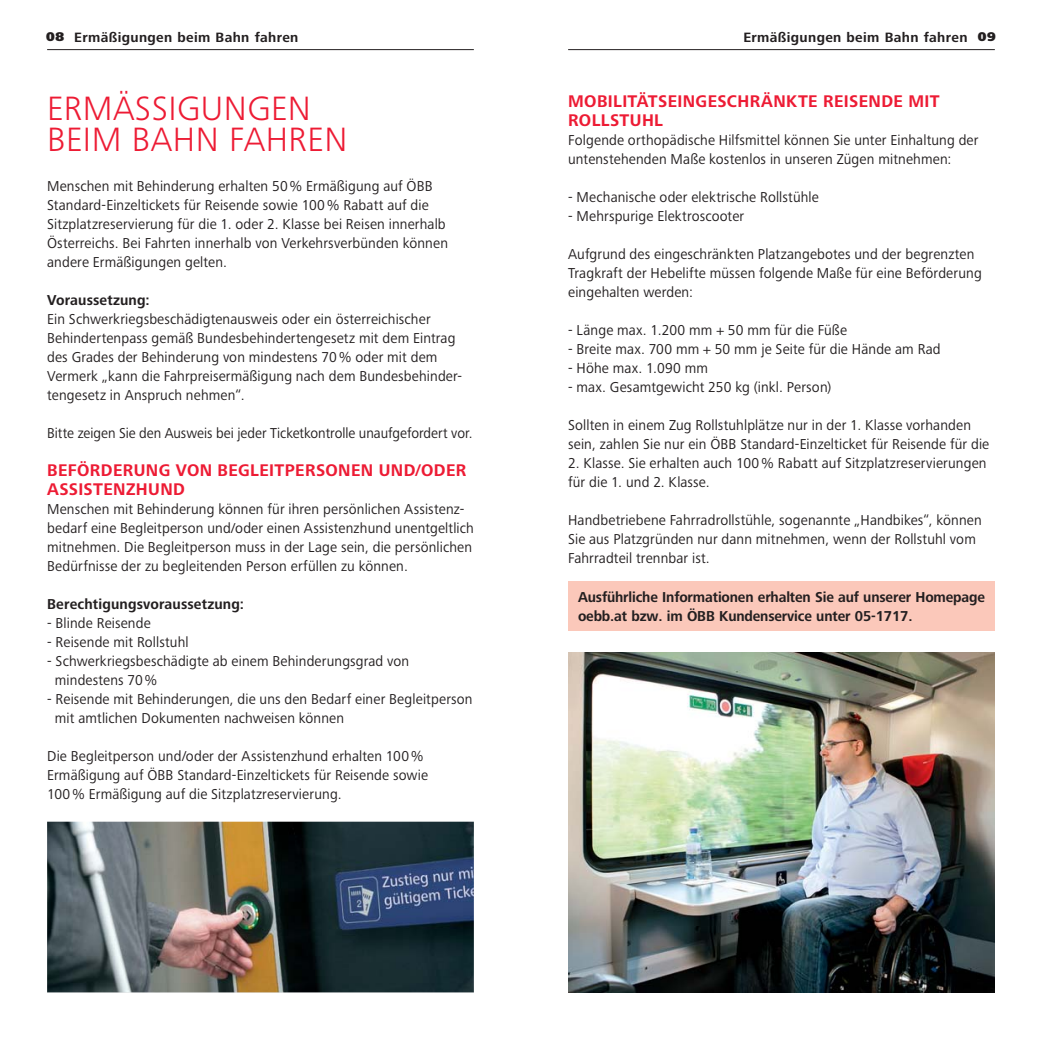
<style>
.page{position:relative;width:1042px;height:1042px;background:#fff}
.page>*{position:absolute;margin:0;border:0;box-sizing:border-box;transform-origin:0 0}
.t1{font:300 35px/31.5px "Frutiger Next Pro";letter-spacing:.015em;color:#ed1b34}
.t2{font:700 17.5px/18.9px "Frutiger Next Pro";letter-spacing:.025em;color:#ed1b34;scale:.96 1}
.t3{font:14.88px/18.9px "Frutiger Next Pro";letter-spacing:.01em;color:#231f20;scale:.96 1}
.t4{font:700 14.88px/18.9px "Frutiger Next Pro";letter-spacing:-.01em;color:#231f20;scale:.95 1}
.t5{font:14.88px "Frutiger Next Pro";letter-spacing:.01em;color:#231f20;scale:.94 1}
.t6{font:700 14.88px "Frutiger Next Pro";letter-spacing:.01em;color:#231f20;scale:.96 1}
.t7{font:700 14px "Frutiger Next Pro";letter-spacing:.025em;color:#231f20}
.s1{font-weight:900;font-size:13.12px}
</style>
<div class="page">
<div style="left:568px;top:581px;width:427px;height:50px;background:#fbc8ba"></div>
<img style="left:568px;top:652px;width:427px;height:340px">
<img style="left:47px;top:821px;width:427px;height:171px">
<hr style="left:47px;top:49px;width:427px;height:1px;background:#231f20">
<hr style="left:568px;top:49px;width:427px;height:1px;background:#231f20">
<p class="t7" style="left:46px;top:30px;width:254px"><span class="s1">08</span> Ermäßigungen beim Bahn fahren</p>
<p class="t7" style="left:743px;top:30px;width:254px">Ermäßigungen beim Bahn fahren <span class="s1">09</span></p>
<h1 class="t1" style="left:47px;top:92px;width:302px">ERMÄSSIGUNGEN<br>BEIM BAHN FAHREN</h1>
<p class="t3" style="left:47px;top:177px;width:419px">Menschen mit Behinderung erhalten 50 % Ermäßigung auf ÖBB Standard-Einzeltickets für Reisende sowie 100 % Rabatt auf die Sitzplatzreservierung für die 1. oder 2. Klasse bei Reisen innerhalb Österreichs. Bei Fahrten innerhalb von Verkehrsverbünden können andere Ermäßigungen gelten.</p>
<p class="t6" style="left:47px;top:293px;width:108px">Voraussetzung:</p>
<p class="t3" style="left:47px;top:310px;width:433px">Ein Schwerkriegsbeschädigtenausweis oder ein österreichischer Behindertenpass gemäß Bundesbehindertengesetz mit dem Eintrag des Grades der Behinderung von mindestens 70 % oder mit dem Vermerk „kann die Fahrpreisermäßigung nach dem Bundesbehinder&shy;tengesetz in Anspruch nehmen“.</p>
<p class="t5" style="left:47px;top:426px;width:454px">Bitte zeigen Sie den Ausweis bei jeder Ticketkontrolle unaufgefordert vor.</p>
<p class="t2" style="left:47px;top:461px;width:438px">BEFÖRDERUNG VON BEGLEITPERSONEN UND/ODER<br>ASSISTENZHUND</p>
<p class="t3" style="left:47px;top:500px;width:446px">Menschen mit Behinderung können für ihren persönlichen Assistenz&shy;bedarf eine Begleitperson und/oder einen Assistenzhund unentgeltlich mitnehmen. Die Begleitperson muss in der Lage sein, die persönlichen Bedürfnisse der zu begleitenden Person erfüllen zu können.</p>
<p class="t6" style="left:47px;top:597px;width:207px">Berechtigungsvoraussetzung:</p>
<p class="t3" style="left:47px;top:614px;width:109px">- Blinde Reisende</p>
<p class="t3" style="left:47px;top:633px;width:149px">- Reisende mit Rollstuhl</p>
<p class="t3" style="left:55px;top:652px;width:371px;text-indent:-8px">- Schwerkriegsbeschädigte ab einem Behinderungsgrad von mindestens 70 %</p>
<p class="t3" style="left:55px;top:690px;width:437px;text-indent:-8px">- Reisende mit Behinderungen, die uns den Bedarf einer Begleitperson mit amtlichen Dokumenten nachweisen können</p>
<p class="t3" style="left:47px;top:747px;width:398px">Die Begleitperson und/oder der Assistenzhund erhalten 100 %<br>Ermäßigung auf ÖBB Standard-Einzeltickets für Reisende sowie<br>100 % Ermäßigung auf die Sitzplatzreservierung.</p>
<p class="t2" style="left:568px;top:92px;width:388px">MOBILITÄTSEINGESCHRÄNKTE REISENDE MIT<br>ROLLSTUHL</p>
<p class="t3" style="left:568px;top:131px;width:429px">Folgende orthopädische Hilfsmittel können Sie unter Einhaltung der untenstehenden Maße kostenlos in unseren Zügen mitnehmen:</p>
<p class="t3" style="left:568px;top:188px;width:263px">- Mechanische oder elektrische Rollstühle</p>
<p class="t3" style="left:568px;top:207px;width:185px">- Mehrspurige Elektroscooter</p>
<p class="t3" style="left:568px;top:245px;width:432px">Aufgrund des eingeschränkten Platzangebotes und der begrenzten<br>Tragkraft der Hebelifte müssen folgende Maße für eine Beförderung eingehalten werden:</p>
<p class="t3" style="left:568px;top:321px;width:292px">- Länge max. 1.200 mm + 50 mm für die Füße</p>
<p class="t3" style="left:568px;top:340px;width:389px">- Breite max. 700 mm + 50 mm je Seite für die Hände am Rad</p>
<p class="t3" style="left:568px;top:359px;width:147px">- Höhe max. 1.090 mm</p>
<p class="t3" style="left:568px;top:378px;width:276px">- max. Gesamtgewicht 250 kg (inkl. Person)</p>
<p class="t3" style="left:568px;top:416px;width:440px">Sollten in einem Zug Rollstuhlplätze nur in der 1. Klasse vorhanden sein, zahlen Sie nur ein ÖBB Standard-Einzelticket für Reisende für die</p>
<p class="t3" style="left:568px;top:454px;width:437px">2. Klasse. Sie erhalten auch 100 % Rabatt auf Sitzplatzreservierungen für die 1. und 2. Klasse.</p>
<p class="t3" style="left:568px;top:511px;width:432px">Handbetriebene Fahrradrollstühle, sogenannte „Handbikes“, können<br>Sie aus Platzgründen nur dann mitnehmen, wenn der Rollstuhl vom<br>Fahrradteil trennbar ist.</p>
<p class="t4" style="left:578px;top:588px;width:430px">Ausführliche Informationen erhalten Sie auf unserer Homepage oebb.at bzw. im ÖBB Kundenservice unter 05-1717.</p>
</div>
